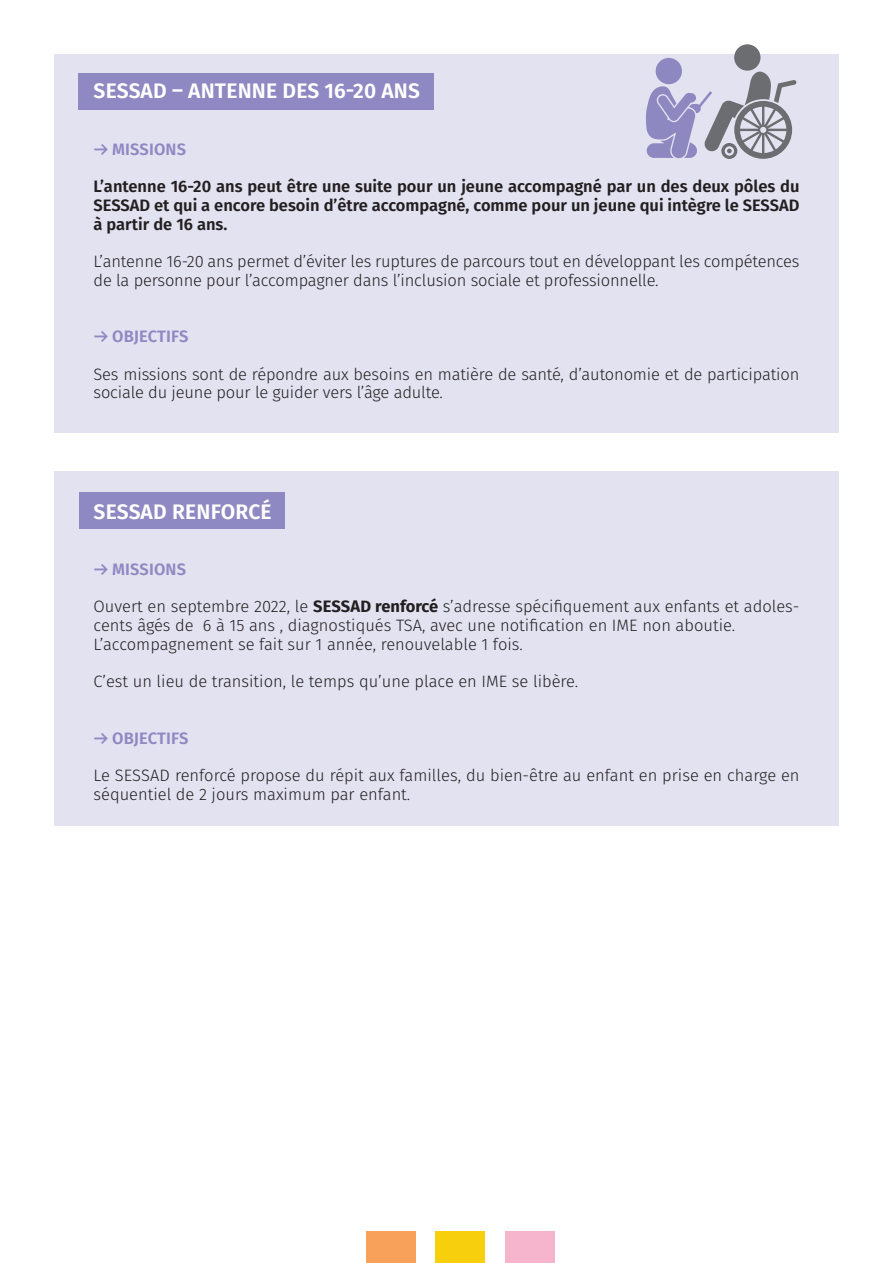
<style>
.page{position:relative;width:893px;height:1263px;background:#fff}
.page>*{position:absolute;margin:0;border:0;box-sizing:border-box;transform-origin:0 0}
.t1{font:600 21px "Fira Sans";letter-spacing:.01em;color:#fff}
.t2{font:300 16.5px/18.8px "Fira Sans";letter-spacing:-.01em;color:#231f20}
.t3{font:600 16.5px/18.8px "Fira Sans";color:#231f20;text-align:justify}
.t4{font:600 16.5px "Fira Sans";letter-spacing:.01em;color:#8e89c2}
.t5{font:13.05px "Myriad Pro";color:#231f20}
.s1{font-family:"Klavika Arrows";font-weight:700}
.s2{font-weight:700}
</style>
<div class="page">
<div style="left:54px;top:471px;width:785px;height:355px;background:#e3e2f1"></div>
<div style="left:80px;top:493px;width:205px;height:36px;background:#8e89c2"></div>
<div style="left:366px;top:1231px;width:50px;height:32px;background:#f8a15b"></div>
<div style="left:436px;top:1231px;width:49px;height:32px;background:#f7cf0d"></div>
<div style="left:505px;top:1231px;width:49px;height:32px;background:#f6b4cd"></div>
<div style="left:54px;top:54px;width:785px;height:378px;background:#e3e2f1"></div>
<div style="left:78px;top:74px;width:356px;height:36px;background:#8e89c2"></div>
<div style="left:734px;top:44px;width:26px;height:27px;background:#6c6d70;border-radius:50%"></div>
<div style="left:656px;top:58px;width:26px;height:26px;background:#8e88c1;border-radius:50%"></div>
<svg style="left:646px;top:71px;width:151px;height:88px"></svg>
<p class="t1" style="left:94px;top:74px;width:328px">SESSAD – ANTENNE DES 16-20 ANS</p>
<p class="t4" style="left:94px;top:135px;width:94px"><span class="s1">B</span> MISSIONS</p>
<p class="t3" style="left:94px;top:176px;width:707px">L’antenne 16-20 ans peut être une suite pour un jeune accompagné par un des deux pôles du SESSAD et qui a encore besoin d’être accompagné, comme pour un jeune qui intègre le SESSAD à partir de 16 ans.</p>
<p class="t2" style="left:94px;top:252px;width:707px">L’antenne 16-20 ans permet d’éviter les ruptures de parcours tout en développant les compétences de la personne pour l’accompagner dans l’inclusion sociale et professionnelle.</p>
<p class="t5" style="left:706px;top:182px;width:31px">SSAD</p>
<p class="t4" style="left:94px;top:323px;width:96px"><span class="s1">B</span> OBJECTIFS</p>
<p class="t2" style="left:94px;top:364px;width:707px">Ses missions sont de répondre aux besoins en matière de santé, d’autonomie et de participation sociale du jeune pour le guider vers l’âge adulte.</p>
<p class="t1" style="left:94px;top:494px;width:180px">SESSAD RENFORCÉ</p>
<p class="t4" style="left:94px;top:555px;width:94px"><span class="s1">B</span> MISSIONS</p>
<p class="t2" style="left:94px;top:597px;width:707px">Ouvert en septembre 2022, le <span class="s2">SESSAD renforcé</span> s’adresse spécifiquement aux enfants et adoles&shy;cents âgés de 6 à 15 ans , diagnostiqués TSA, avec une notification en IME non aboutie.<br>L’accompagnement se fait sur 1 année, renouvelable 1 fois.</p>
<p class="t2" style="left:94px;top:672px;width:486px">C’est un lieu de transition, le temps qu’une place en IME se libère.</p>
<p class="t4" style="left:94px;top:724px;width:96px"><span class="s1">B</span> OBJECTIFS</p>
<p class="t2" style="left:94px;top:766px;width:707px">Le SESSAD renforcé propose du répit aux familles, du bien-être au enfant en prise en charge en séquentiel de 2 jours maximum par enfant.</p>
</div>
